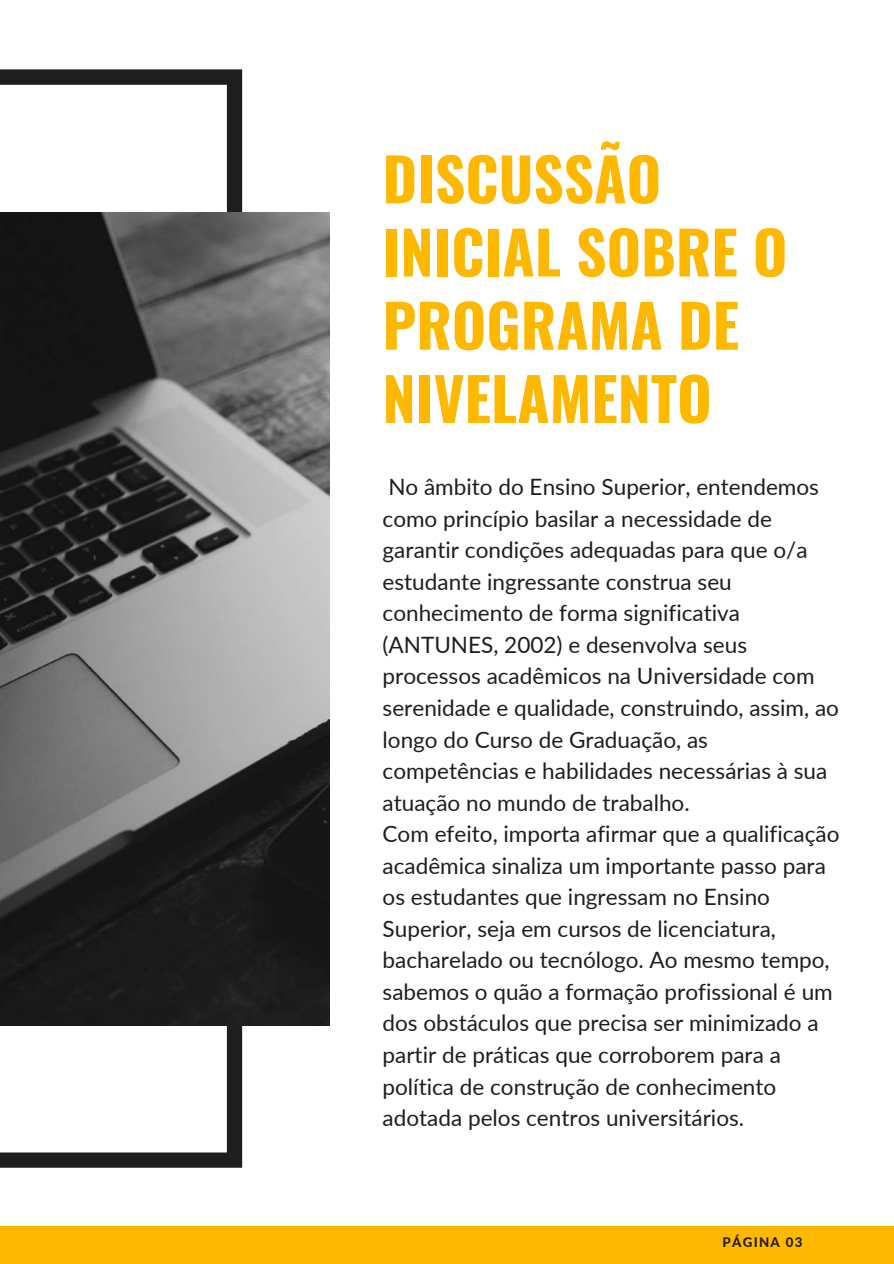
<style>
.page{position:relative;width:894px;height:1264px;background:#fff}
.page>*{position:absolute;margin:0;border:0;box-sizing:border-box;transform-origin:0 0}
.t1{font:700 59.1px/73.2px "Oswald";color:#ffb800}
.t2{font:22.5px/31.5px "Lato";color:#1e1e1e}
.t3{font:800 13.2px "Lato";letter-spacing:.1em;color:#1e1e1e}
</style>
<div class="page">
<svg style="left:0;top:69px;width:242px;height:1098px"></svg>
<img style="left:0;top:212px;width:329px;height:813px">
<div style="left:0;top:1226px;width:893px;height:37px;background:#ffb800"></div>
<h1 class="t1" style="left:382px;top:140px;width:406px">DISCUSSÃO<br>INICIAL SOBRE O<br>PROGRAMA DE<br>NIVELAMENTO</h1>
<p class="t2" style="left:382px;top:471px;width:458px">No âmbito do Ensino Superior, entendemos como princípio basilar a necessidade de garantir condições adequadas para que o/a estudante ingressante construa seu conhecimento de forma significativa (ANTUNES, 2002) e desenvolva seus processos acadêmicos na Universidade com serenidade e qualidade, construindo, assim, ao longo do Curso de Graduação, as competências e habilidades necessárias à sua atuação no mundo de trabalho.<br>Com efeito, importa afirmar que a qualificação acadêmica sinaliza um importante passo para os estudantes que ingressam no Ensino Superior, seja em cursos de licenciatura, bacharelado ou tecnólogo. Ao mesmo tempo, sabemos o quão a formação profissional é um dos obstáculos que precisa ser minimizado a partir de práticas que corroborem para a política de construção de conhecimento adotada pelos centros universitários.</p>
<p class="t3" style="left:722px;top:1233px;width:81px">PÁGINA 03</p>
</div>
